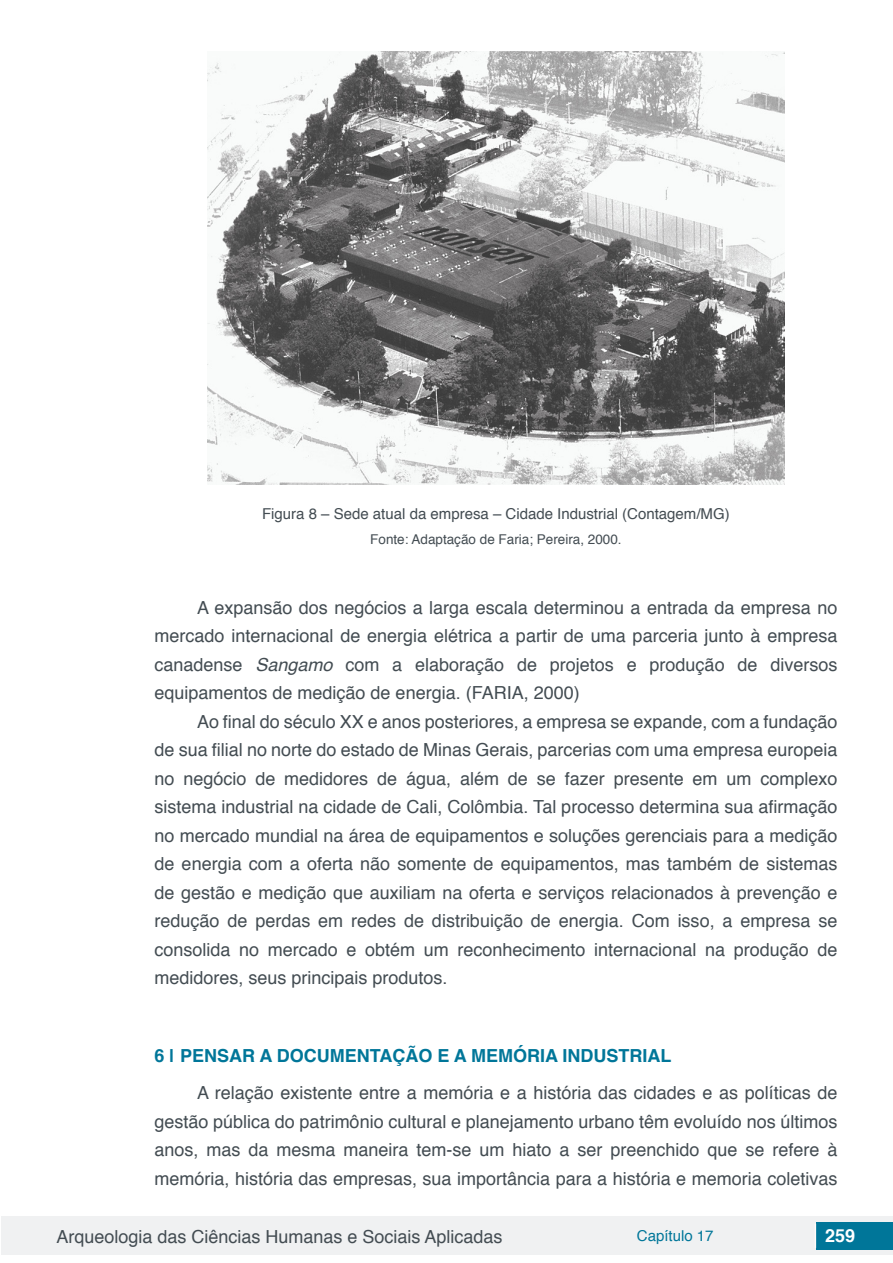
<style>
.page{position:relative;width:893px;height:1263px;background:#fff}
.page>*{position:absolute;margin:0;border:0;box-sizing:border-box;transform-origin:0 0}
.t1{font:18px/28.5px "Helvetica";color:#434c52;text-align:justify}
.t2{font:700 18px "Helvetica";color:#007699}
.t3{font:700 18px "Helvetica";color:#fff}
.t4{font:15px "Helvetica";color:#434c52}
.t5{font:15px "Helvetica";color:#007699}
.t6{font:13.5px "Helvetica";color:#434c52}
.s1{font-style:italic}
</style>
<div class="page">
<div style="left:1px;top:1216px;width:891px;height:38px;background:#f0f1f2"></div>
<div style="left:816px;top:1222px;width:77px;height:27px;background:#007699"></div>
<svg style="left:815px;top:1224px;width:1px;height:24px"></svg>
<img style="left:207px;top:51px;width:578px;height:433px">
<p class="t4" style="left:262px;top:502px;width:469px">Figura 8 – Sede atual da empresa – Cidade Industrial (Contagem/MG)</p>
<p class="t6" style="left:370px;top:529px;width:253px">Fonte: Adaptação de Faria; Pereira, 2000.</p>
<p class="t1" style="left:154px;top:594px;width:684px;text-indent:43px">A expansão dos negócios a larga escala determinou a entrada da empresa no mercado internacional de energia elétrica a partir de uma parceria junto à empresa canadense <span class="s1">Sangamo</span> com a elaboração de projetos e produção de diversos equipamentos de medição de energia. (FARIA, 2000)</p>
<p class="t1" style="left:154px;top:708px;width:684px;text-indent:43px">Ao final do século XX e anos posteriores, a empresa se expande, com a fundação de sua filial no norte do estado de Minas Gerais, parcerias com uma empresa europeia no negócio de medidores de água, além de se fazer presente em um complexo sistema industrial na cidade de Cali, Colômbia. Tal processo determina sua afirmação no mercado mundial na área de equipamentos e soluções gerenciais para a medição de energia com a oferta não somente de equipamentos, mas também de sistemas de gestão e medição que auxiliam na oferta e serviços relacionados à prevenção e redução de perdas em redes de distribuição de energia. Com isso, a empresa se consolida no mercado e obtém um reconhecimento internacional na produção de medidores, seus principais produtos.</p>
<p class="t2" style="left:154px;top:1041px;width:518px">6 | PENSAR A DOCUMENTAÇÃO E A MEMÓRIA INDUSTRIAL</p>
<p class="t1" style="left:154px;top:1079px;width:684px;text-indent:43px">A relação existente entre a memória e a história das cidades e as políticas de gestão pública do patrimônio cultural e planejamento urbano têm evoluído nos últimos anos, mas da mesma maneira tem-se um hiato a ser preenchido que se refere à memória, história das empresas, sua importância para a história e memoria coletivas</p>
<p class="t1" style="left:56px;top:1223px;width:448px">Arqueologia das Ciências Humanas e Sociais Aplicadas</p>
<p class="t5" style="left:637px;top:1224px;width:78px">Capítulo 17</p>
<p class="t3" style="left:825px;top:1221px;width:32px">259</p>
</div>
